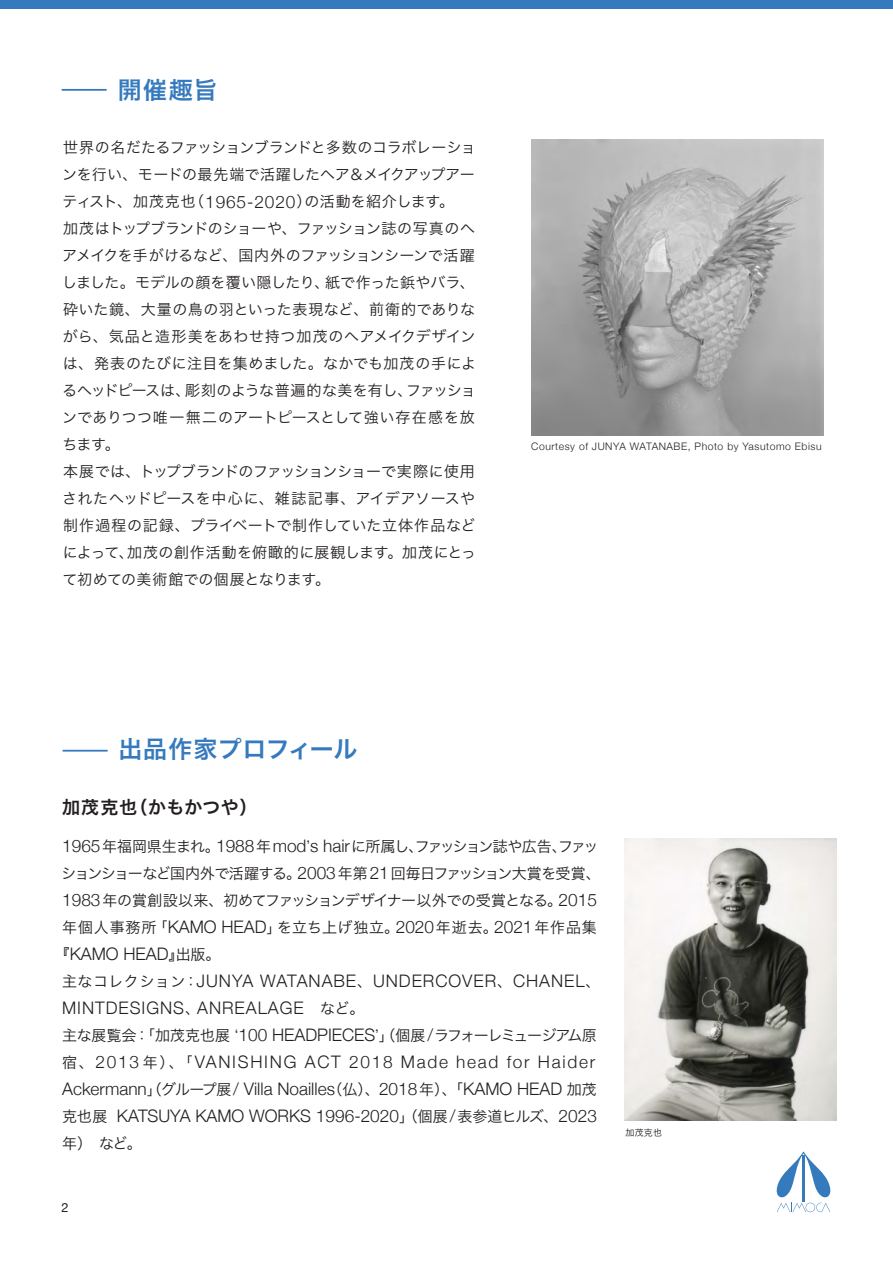
<style>
.page{position:relative;width:893px;height:1263px;background:#fff}
.page>*{position:absolute;margin:0;border:0;box-sizing:border-box;transform-origin:0 0}
.t1{font:24px "Hira Kaku Pro W6";letter-spacing:.025em;color:#367abe}
.t2{font:18px "Hira Kaku Pro W6";letter-spacing:.015em;color:#231f20}
.t3{font:300 17.25px/27px "Helvetica Neue";color:#231f20;text-align:justify}
.t4{font:300 17.25px/27px "Helvetica Neue";letter-spacing:.055em;color:#231f20}
.t5{font:15px/27px "Hira Kaku Pro W3";letter-spacing:-.005em;color:#231f20}
.t6{font:15px/27px "Hira Kaku Pro W3";letter-spacing:-.035em;color:#231f20}
.t7{font:15px "Hira Kaku Pro W3";letter-spacing:-.045em;color:#231f20}
.t8{font:12.75px "Helvetica Neue";color:#231f20}
.t9{font:300 10.35px "Helvetica Neue";letter-spacing:.05em;color:#231f20}
.t10{font:9px "Hira Kaku Pro W3";color:#231f20}
.s1{font-family:"Helvetica Neue";font-weight:300;font-size:17.25px}
.s2{font-family:"Hira Kaku Pro W3";font-weight:400;font-size:15px}
.s3{font-family:"Hira Kaku Pro W3";font-weight:400;font-size:15.3px}
</style>
<div class="page">
<div style="left:0;top:0;width:893px;height:9px;background:#367abe"></div>
<svg style="left:776px;top:1151px;width:55px;height:61px"></svg>
<hr style="left:62px;top:89px;width:45px;height:2px;background:#367abe">
<hr style="left:63px;top:750px;width:45px;height:1px;background:#367abe">
<img style="left:624px;top:838px;width:213px;height:282px">
<img style="left:531px;top:140px;width:292px;height:295px">
<h1 class="t1" style="left:118px;top:68px;width:101px">開催趣旨</h1>
<p class="t5" style="left:62px;top:133px;width:416px">世界の名だたるファッションブランドと多数のコラボレーションを行い、モードの最先端で活躍したヘア＆メイクアップアーティスト、加茂克也（<span class="s1">1965-2020</span>）の活動を紹介します。<br>加茂はトップブランドのショーや、ファッション誌の写真のヘアメイクを手がけるなど、国内外のファッションシーンで活躍しました。モデルの顔を覆い隠したり、紙で作った鋲やバラ、砕いた鏡、大量の鳥の羽といった表現など、前衛的でありながら、気品と造形美をあわせ持つ加茂のヘアメイクデザインは、発表のたびに注目を集めました。なかでも加茂の手によるヘッドピースは、彫刻のような普遍的な美を有し、ファッションでありつつ唯一無二のアートピースとして強い存在感を放ちます。<br>本展では、トップブランドのファッションショーで実際に使用されたヘッドピースを中心に、雑誌記事、アイデアソースや制作過程の記録、プライベートで制作していた立体作品などによって、加茂の創作活動を俯瞰的に展観します。加茂にとって初めての美術館での個展となります。</p>
<p class="t9" style="left:531px;top:438px;width:292px">Courtesy of JUNYA WATANABE, Photo by Yasutomo Ebisu</p>
<h1 class="t1" style="left:118px;top:727px;width:240px">出品作家プロフィール</h1>
<p class="t2" style="left:62px;top:791px;width:197px">加茂克也（かもかつや）</p>
<p class="t6" style="left:61px;top:831px;width:541px"><span class="s1">1965</span>年福岡県生まれ。<span class="s1">1988</span>年<span class="s1">mod</span>ʼ<span class="s1">s hair</span>に所属し、ファッション誌や広告、ファッションショーなど国内外で活躍する。<span class="s1">2003</span> 年第 <span class="s1">21</span> 回毎日ファッション大賞を受賞、<span class="s1">1983</span>年の賞創設以来、初めてファッションデザイナー以外での受賞となる。<span class="s1">2015</span>年個人事務所「<span class="s1">KAMO HEAD</span>」を立ち上げ独立。<span class="s1">2020</span>年逝去。<span class="s1">2021</span>年作品集</p>
<p class="t4" style="left:62px;top:939px;width:540px;text-indent:-8px"><span class="s2">『</span>KAMO HEAD<span class="s2">』出版。<br>主なコレクション</span><span class="s3">：</span>JUNYA WATANABE<span class="s2">、</span>UNDERCOVER<span class="s2">、</span>CHANEL<span class="s2">、<br></span>MINTDESIGNS<span class="s2">、</span>ANREALAGE<span class="s2">　など。</span></p>
<p class="t7" style="left:62px;top:1022px;width:536px">主な展覧会：「加茂克也展 ʻ<span class="s1">100 HEADPIECES</span>ʼ」（個展<span class="s1">/</span>ラフォーレミュージアム原</p>
<p class="t3" style="left:62px;top:1047px;width:536px"><span class="s2">宿、</span>2013 <span class="s2">年）、「</span>VANISHING ACT 2018 Made head for Haider Ackermann<span class="s2">」（グループ展</span>/ Villa Noailles<span class="s2">（仏）、</span>2018<span class="s2">年）、「</span>KAMO HEAD <span class="s2">加茂克也展</span> KATSUYA KAMO WORKS 1996-2020<span class="s2">」（個展</span>/<span class="s2">表参道ヒルズ、</span>2023</p>
<p class="t5" style="left:62px;top:1128px;width:81px">年）　など。</p>
<p class="t8" style="left:62px;top:1198px;width:9px">2</p>
<p class="t10" style="left:626px;top:1124px;width:38px">加茂克也</p>
</div>
